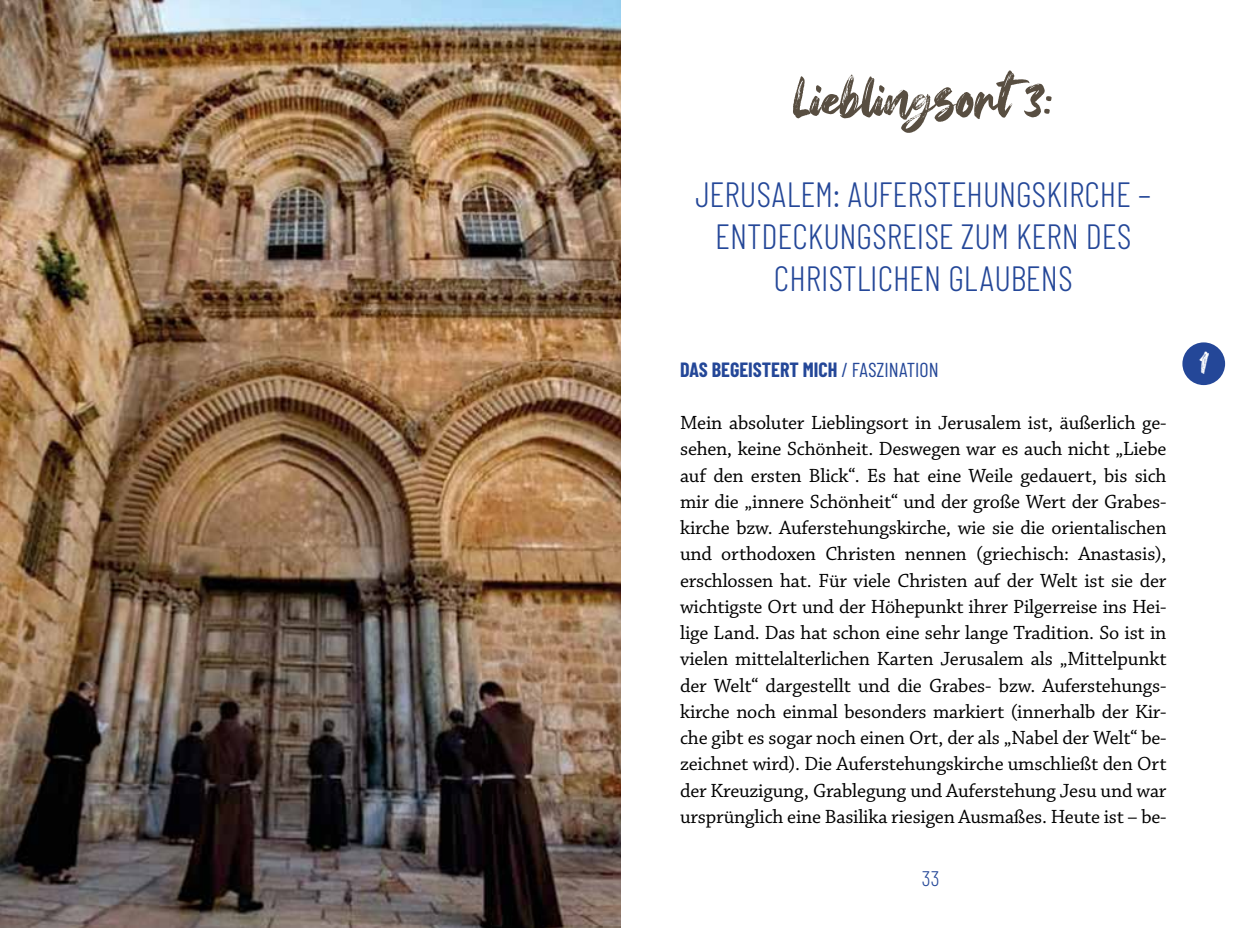
<style>
.page{position:relative;width:1241px;height:928px;background:#fff}
.page>*{position:absolute;margin:0;border:0;box-sizing:border-box;transform-origin:0 0}
.t1{font:52.5px "Hey October";color:#584e41}
.t2{font:300 35px/42px "Barlow Condensed";color:#244798;text-align:center}
.t3{font:35px "Hey October";color:#fff}
.t4{font:300 21px "Barlow Condensed";color:#244798}
.t5{font:20.12px/26.2px "Chaparral Pro";letter-spacing:-.01em;color:#000;text-align:justify}
.t6{font:700 20.12px "Barlow Condensed";color:#244798}
.s1{font-weight:400}
</style>
<div class="page">
<img style="left:0;top:0;width:620px;height:928px">
<div style="left:1182px;top:342px;width:42px;height:43px;background:#244798;border-radius:50%"></div>
<h1 class="t1" style="left:793px;top:68px;width:262px">Lieblingsort 3:</h1>
<h2 class="t2" style="left:695px;top:172px;width:457px">JERUSALEM: AUFERSTEHUNGSKIRCHE –<br>ENTDECKUNGSREISE ZUM KERN DES<br>CHRISTLICHEN GLAUBENS</h2>
<p class="t6" style="left:680px;top:357px;width:260px">DAS BEGEISTERT MICH <span class="s1">/ FASZINATION</span></p>
<p class="t5" style="left:680px;top:410px;width:488px">Mein absoluter Lieblingsort in Jerusalem ist, äußerlich ge&shy;sehen, keine Schönheit. Deswegen war es auch nicht „Liebe auf den ersten Blick“. Es hat eine Weile gedauert, bis sich mir die „innere Schönheit“ und der große Wert der Grabes&shy;kirche bzw. Auferstehungskirche, wie sie die orientalischen und orthodoxen Christen nennen (griechisch: Anastasis), erschlossen hat. Für viele Christen auf der Welt ist sie der wichtigste Ort und der Höhepunkt ihrer Pilgerreise ins Hei&shy;lige Land. Das hat schon eine sehr lange Tradition. So ist in vielen mittelalterlichen Karten Jerusalem als „Mittelpunkt der Welt“ dargestellt und die Grabes- bzw. Auferstehungs&shy;kirche noch einmal besonders markiert (innerhalb der Kir&shy;che gibt es sogar noch einen Ort, der als „Nabel der Welt“ be&shy;zeichnet wird). Die Auferstehungskirche umschließt den Ort der Kreuzigung, Grablegung und Auferstehung Jesu und war ursprünglich eine Basilika riesigen Ausmaßes. Heute ist – be-</p>
<p class="t4" style="left:921px;top:865px;width:19px">33</p>
<h2 class="t3" style="left:1199px;top:341px;width:9px">1</h2>
</div>
